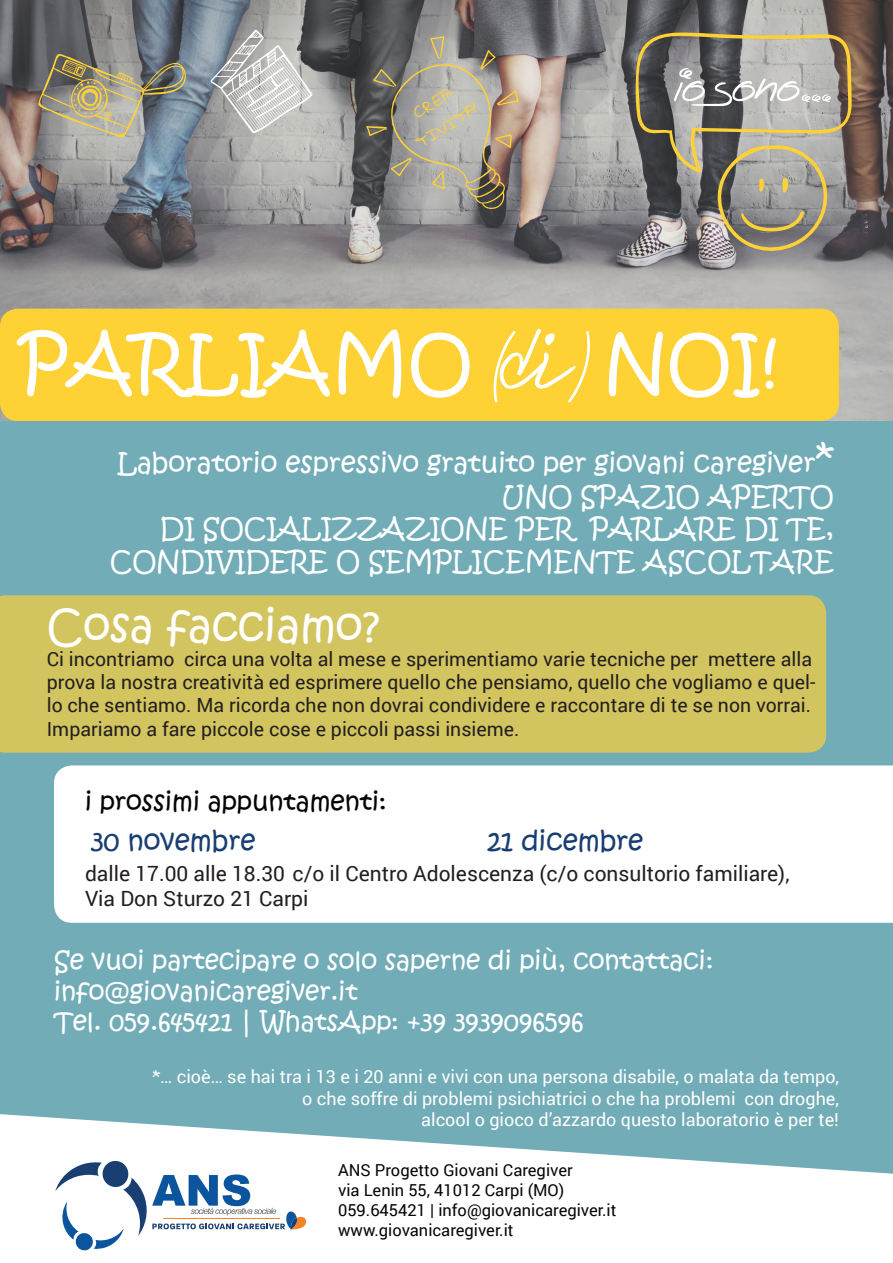
<style>
.page{position:relative;width:893px;height:1263px;background:#fff}
.page>*{position:absolute;margin:0;border:0;box-sizing:border-box;transform-origin:0 0}
.t1{font:72px "Kristen ITC";color:#fff}
.t2{font:43.5px "Kristen ITC";color:#fff}
.t3{font:27px/32.4px "Kristen ITC";color:#fff;text-align:right}
.t4{font:27px "Kristen ITC";color:#193e71}
.t5{font:25.5px/30.6px "Kristen ITC";color:#fff}
.t6{font:25.5px "Kristen ITC";color:#040503}
.t7{font:22.2px/26.5px "Marjanshandwriting";color:#fed135;text-align:center}
.t8{font:21px/25.2px "Roboto";color:#231f20}
.t9{font:19.5px/23.4px "Roboto";color:#231f20}
.t10{font:18px/21.6px "Roboto";color:#fff;text-align:right}
.t11{font:16.5px/19.8px "Roboto";color:#050605}
.s1{font-family:"Angelface"}
.s2{font-family:"Eternal Fascination"}
.s3{font-size:43.5px}
.s4{font-family:"Kristen ITC"}
</style>
<div class="page">
<div style="left:0;top:421px;width:893px;height:753px;background:#71acb7"></div>
<img style="left:0;top:0;width:893px;height:421px">
<div style="left:0;top:595px;width:826px;height:158px;background:#d2c45e"></div>
<svg style="left:38px;top:52px;width:148px;height:86px;background:#929181"></svg>
<svg style="left:210px;top:30px;width:103px;height:103px;background:#b7b9b8"></svg>
<svg style="left:366px;top:36px;width:153px;height:174px;background:#938e85"></svg>
<svg style="left:635px;top:31px;width:217px;height:224px;background:#918c81"></svg>
<div style="left:0;top:309px;width:839px;height:112px;background:#fed135;border-radius:18px"></div>
<svg style="left:55px;top:1159px;width:252px;height:92px"></svg>
<svg style="left:54px;top:765px;width:839px;height:158px"></svg>
<p class="t7" style="left:397px;top:111px;width:71px;rotate:-32deg">CREA<br>TIVITA'</p>
<h1 class="t1" style="left:19px;top:315px;width:761px">PARLIAMO <span class="s1">(</span><span class="s2">di</span><span class="s1">)</span> NOI!</h1>
<h3 class="t3" style="left:110px;top:448px;width:726px">Laboratorio espressivo gratuito per giovani caregiver<span class="s3">* </span>UNO SPAZIO APERTO<br>DI SOCIALIZZAZIONE PER PARLARE DI TE, CONDIVIDERE O SEMPLICEMENTE ASCOLTARE</h3>
<h2 class="t2" style="left:47px;top:597px;width:334px">Cosa facciamo?</h2>
<p class="t9" style="left:47px;top:646px;width:770px">Ci incontriamo circa una volta al mese e sperimentiamo varie tecniche per mettere alla prova la nostra creatività ed esprimere quello che pensiamo, quello che vogliamo e quel&shy;lo che sentiamo. Ma ricorda che non dovrai condividere e raccontare di te se non vorrai.<br>Impariamo a fare piccole cose e piccoli passi insieme.</p>
<h3 class="t6" style="left:85px;top:784px;width:303px">i prossimi appuntamenti:</h3>
<h3 class="t4" style="left:91px;top:823px;width:166px">30 novembre</h3>
<h3 class="t4" style="left:487px;top:823px;width:157px">21 dicembre</h3>
<p class="t8" style="left:85px;top:860px;width:706px">dalle 17.00 alle 18.30 c/o il Centro Adolescenza (c/o consultorio familiare),<br>Via Don Sturzo 21 Carpi</p>
<h3 class="t5" style="left:54px;top:946px;width:661px">Se vuoi partecipare o solo saperne di più, contattaci: info@giovanicaregiver.it<br>Tel. 059.645421 | WhatsApp: +39 3939096596</h3>
<p class="t10" style="left:152px;top:1065px;width:688px"><span class="s4">*</span>… cioè… se hai tra i 13 e i 20 anni e vivi con una persona disabile, o malata da tempo, o che soffre di problemi psichiatrici o che ha problemi con droghe,<br>alcool o gioco d’azzardo questo laboratorio è per te!</p>
<p class="t11" style="left:338px;top:1160px;width:280px">ANS Progetto Giovani Caregiver<br>via Lenin 55, 41012 Carpi (MO)<br>059.645421 | info@giovanicaregiver.it www.giovanicaregiver.it</p>
</div>
